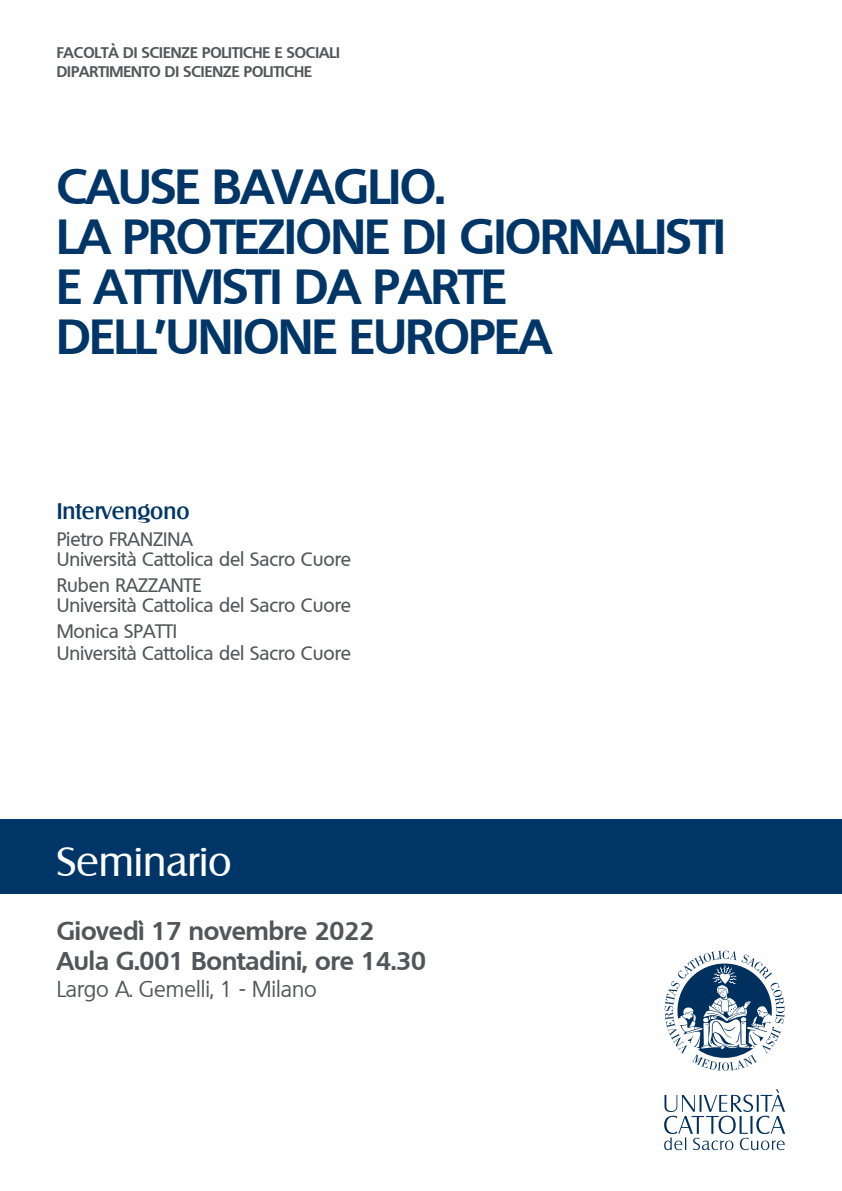
<style>
.page{position:relative;width:842px;height:1191px;background:#fff}
.page>*{position:absolute;margin:0;border:0;box-sizing:border-box;transform-origin:0 0}
.Sottotitolo{font:700 48px/50px "Quebec";letter-spacing:-.015em;color:#003667}
.Evento{font:40px "Salzburg";color:#fff}
.Data{font:700 25px "Quebec";color:#54555a}
.Data-2{font:22px "Quebec";color:#54555a}
.Titolo_3{font:500 22px "Salzburg";color:#003667}
.professore{font:500 19px "Quebec";color:#54555a}
.Fac-Dip{font:700 15px "Quebec";color:#54555a}
</style>
<div class="page">
<div style="left:0;top:819px;width:842px;height:75px;background:#003667"></div>
<svg style="left:665px;top:950px;width:119px;height:121px"></svg>
<svg style="left:664px;top:1089px;width:121px;height:61px"></svg>
<p class="Fac-Dip" style="left:57px;top:43px;width:285px">FACOLTÀ DI SCIENZE POLITICHE E SOCIALI</p>
<p class="Fac-Dip" style="left:57px;top:62px;width:257px">DIPARTIMENTO DI SCIENZE POLITICHE</p>
<p class="Sottotitolo" style="left:57px;top:160px;width:390px">CAUSE BAVAGLIO.</p>
<p class="Sottotitolo" style="left:57px;top:210px;width:670px">LA PROTEZIONE DI GIORNALISTI</p>
<p class="Sottotitolo" style="left:57px;top:260px;width:496px">E ATTIVISTI DA PARTE<br>DELL’UNIONE EUROPEA</p>
<p class="Titolo_3" style="left:57px;top:498px;width:134px">Intervengono</p>
<p class="professore" style="left:57px;top:527px;width:138px">Pietro FRANZINA</p>
<p class="professore" style="left:57px;top:547px;width:296px">Università Cattolica del Sacro Cuore</p>
<p class="professore" style="left:57px;top:573px;width:146px">Ruben RAZZANTE</p>
<p class="professore" style="left:57px;top:593px;width:296px">Università Cattolica del Sacro Cuore</p>
<p class="professore" style="left:57px;top:618px;width:122px">Monica SPATTI</p>
<p class="professore" style="left:57px;top:640px;width:296px">Università Cattolica del Sacro Cuore</p>
<p class="Evento" style="left:57px;top:837px;width:177px">Seminario</p>
<p class="Data" style="left:57px;top:914px;width:319px">Giovedì 17 novembre 2022</p>
<p class="Data" style="left:57px;top:944px;width:371px">Aula G.001 Bontadini, ore 14.30</p>
<p class="Data-2" style="left:57px;top:974px;width:262px">Largo A. Gemelli, 1 - Milano</p>
</div>
